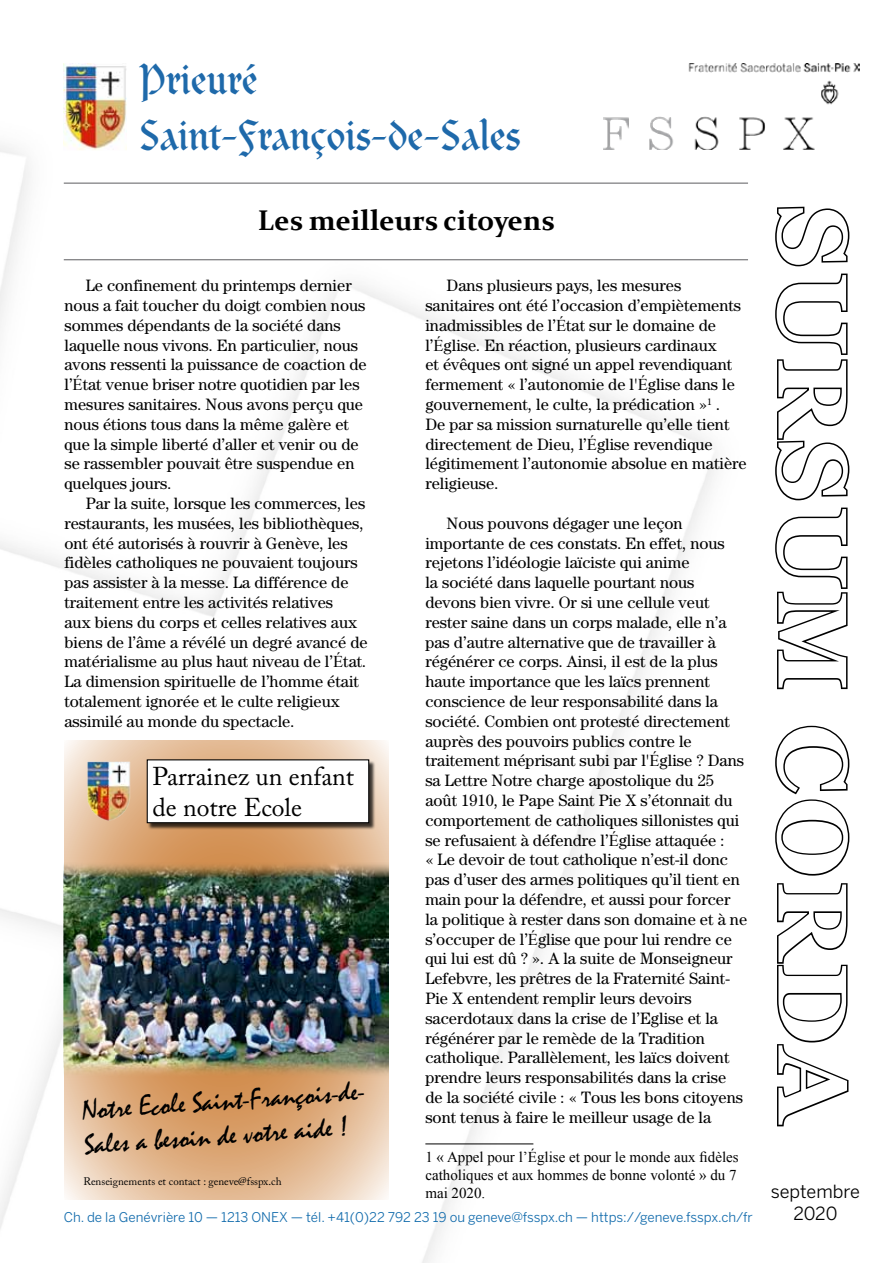
<style>
.page{position:relative;width:893px;height:1263px;background:#fff}
.page>*{position:absolute;margin:0;border:0;box-sizing:border-box;transform-origin:0 0}
.t1{font:700 97.5px "Georgia";letter-spacing:.04em;color:#fff}
.t2{font:43.05px/55.9px "Clairvaux LT Std";color:#1e69aa}
.t3{font:28.95px/34.7px "Mistral";color:#000}
.t4{font:700 28.5px "Constantia";color:#000}
.t5{font:25.65px/30.8px "Adobe Caslon Pro";color:#000}
.t6{font:18px/21.6px "Benton Sans";letter-spacing:-.01em;color:#000;text-align:center}
.t7{font:16.5px/19.8px "Century Std";color:#000}
.t8{font:15px/18px "Times New Roman";color:#000}
.t9{font:13.35px "Benton Sans";color:#116bac}
.t10{font:10.95px "Adobe Caslon Pro";color:#000}
.s1{font-family:"Times New Roman"}
</style>
<div class="page">
<img style="left:0;top:63px;width:860px;height:1199px">
<hr style="left:425px;top:1143px;width:108px;height:1px;background:#000">
<svg style="left:773px;top:205px;width:83px;height:486px"></svg>
<svg style="left:774px;top:724px;width:77px;height:404px"></svg>
<hr style="left:64px;top:183px;width:684px;height:1px;background:#5d5d60">
<img style="left:64px;top:64px;width:63px;height:86px">
<img style="left:604px;top:64px;width:256px;height:85px">
<hr style="left:64px;top:259px;width:684px;height:1px;background:#5d5d60">
<svg style="left:64px;top:740px;width:324px;height:459px;background:#e2b68e"></svg>
<img style="left:64px;top:861px;width:324px;height:217px">
<img style="left:83px;top:760px;width:51px;height:63px">
<div style="left:148px;top:760px;width:228px;height:70px;background:#000;opacity:.75"></div>
<div style="left:147px;top:760px;width:222px;height:63px;background:#fff"></div>
<div style="left:147px;top:759px;width:222px;height:64px;border:1px solid #000"></div>
<h2 class="t2" style="left:139px;top:51px;width:383px">Prieuré<br>Saint-François-de-Sales</h2>
<h3 class="t4" style="left:258px;top:200px;width:298px">Les meilleurs citoyens</h3>
<p class="t7" style="left:64px;top:275px;width:304px;text-indent:21px">Le confinement du printemps dernier nous a fait toucher du doigt combien nous sommes dépendants de la société dans laquelle nous vivons. En particulier, nous avons ressenti la puissance de coaction de l’<span class="s1">É</span>tat venue briser notre quotidien par les mesures sanitaires. Nous avons perçu que nous étions tous dans la même galère et que la simple liberté d’aller et venir ou de se rassembler pouvait être suspendue en quelques jours.</p>
<p class="t7" style="left:64px;top:493px;width:305px;text-indent:21px">Par la suite, lorsque les commerces, les restaurants, les musées, les bibliothèques, ont été autorisés à rouvrir à Genève, les fidèles catholiques ne pouvaient toujours pas assister à la messe. La différence de traitement entre les activités relatives<br>aux biens du corps et celles relatives aux biens de l’âme a révélé un degré avancé de matérialisme au plus haut niveau de l’<span class="s1">É</span>tat.<br>La dimension spirituelle de l’homme était totalement ignorée et le culte religieux assimilé au monde du spectacle.</p>
<h3 class="t5" style="left:152px;top:761px;width:203px">Parrainez un enfant de notre Ecole</h3>
<h3 class="t3" style="left:81px;top:1094px;width:292px;rotate:-4deg">Notre Ecole Saint-François-de-<br>Sales a besoin de votre aide !</h3>
<p class="t10" style="left:83px;top:1175px;width:200px">Renseignements et contact : geneve@fsspx.ch</p>
<p class="t7" style="left:425px;top:275px;width:323px;text-indent:21px">Dans plusieurs pays, les mesures sanitaires ont été l’occasion d’empiètements inadmissibles de l’<span class="s1">É</span>tat sur le domaine de l’<span class="s1">É</span>glise. En réaction, plusieurs cardinaux<br>et évêques ont signé un appel revendiquant fermement « l’autonomie de l'<span class="s1">É</span>glise dans le gouvernement, le culte, la prédication »<sup>1</sup> .<br>De par sa mission surnaturelle qu’elle tient directement de Dieu, l’<span class="s1">É</span>glise revendique légitimement l’autonomie absolue en matière religieuse.</p>
<p class="t7" style="left:425px;top:513px;width:323px;text-indent:21px">Nous pouvons dégager une leçon importante de ces constats. En effet, nous rejetons l’idéologie laïciste qui anime<br>la société dans laquelle pourtant nous devons bien vivre. Or si une cellule veut rester saine dans un corps malade, elle n’a pas d’autre alternative que de travailler à régénérer ce corps. Ainsi, il est de la plus haute importance que les laïcs prennent conscience de leur responsabilité dans la société. Combien ont protesté directement auprès des pouvoirs publics contre le traitement méprisant subi par l'<span class="s1">É</span>glise ? Dans sa Lettre Notre charge apostolique du 25 août 1910, le Pape Saint Pie X s’étonnait du comportement de catholiques sillonistes qui se refusaient à défendre l’<span class="s1">É</span>glise attaquée :<br>« Le devoir de tout catholique n’est-il donc pas d’user des armes politiques qu’il tient en main pour la défendre, et aussi pour forcer la politique à rester dans son domaine et à ne s’occuper de l’<span class="s1">É</span>glise que pour lui rendre ce qui lui est dû ? ». A la suite de Monseigneur Lefebvre, les prêtres de la Fraternité Saint-Pie X entendent remplir leurs devoirs sacerdotaux dans la crise de l’Eglise et la régénérer par le remède de la Tradition catholique. Parallèlement, les laïcs doivent prendre leurs responsabilités dans la crise de la société civile : « Tous les bons citoyens sont tenus à faire le meilleur usage de la</p>
<p class="t8" style="left:425px;top:1148px;width:315px">1 « Appel pour l’Église et pour le monde aux fidèles catholiques et aux hommes de bonne volonté » du 7 mai 2020.</p>
<p class="t9" style="left:64px;top:1209px;width:691px">Ch. de la Genévrière 10 — 1213 ONEX — tél. +41(0)22 792 23 19 ou geneve@fsspx.ch — https://geneve.fsspx.ch/fr</p>
<h1 class="t1" style="left:886px;top:205px;width:923px;rotate:90deg">sursum corda</h1>
<p class="t6" style="left:771px;top:1181px;width:91px">septembre<br>2020</p>
</div>
